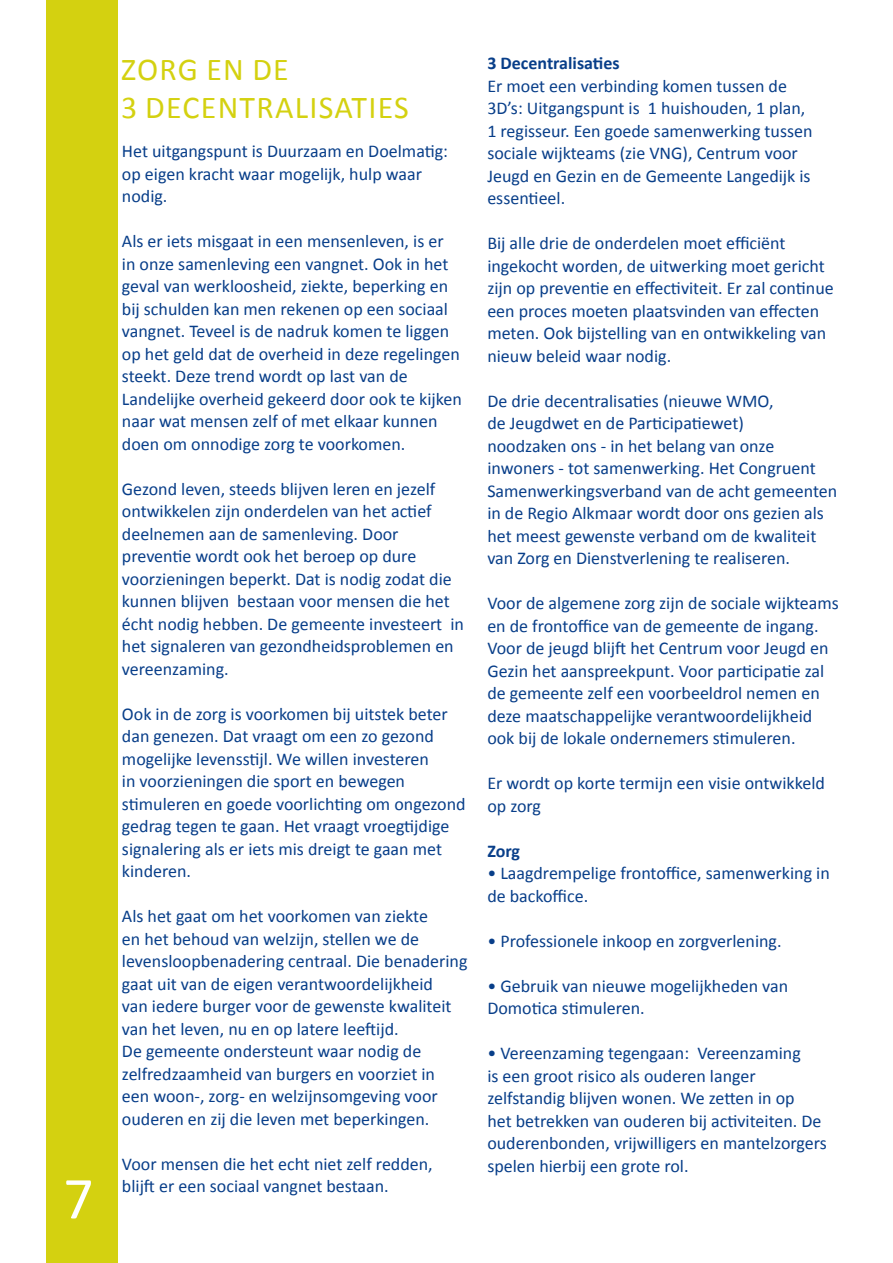
<style>
.page{position:relative;width:893px;height:1263px;background:#fff}
.page>*{position:absolute;margin:0;border:0;box-sizing:border-box;transform-origin:0 0}
.t1{font:60px "Calibri";color:#fff}
.t2{font:31.95px/38.4px "Calibri";letter-spacing:.04em;color:#d4d110}
.t3{font:18px/22.5px "Calibri";color:#083e89}
.t4{font:700 18px "Calibri";color:#083e89}
</style>
<div class="page">
<div style="left:46px;top:0;width:72px;height:1263px;background:#d4d110"></div>
<p class="t1" style="left:63px;top:1160px;width:32px">7</p>
<p class="t2" style="left:121px;top:50px;width:289px">ZORG EN DE<br>3 DECENTRALISATIES</p>
<p class="t3" style="left:122px;top:140px;width:328px">Het uitgangspunt is Duurzaam en Doelmatig: op eigen kracht waar mogelijk, hulp waar nodig.</p>
<p class="t3" style="left:122px;top:230px;width:339px">Als er iets misgaat in een mensenleven, is er in onze samenleving een vangnet. Ook in het geval van werkloosheid, ziekte, beperking en bij schulden kan men rekenen op een sociaal vangnet. Teveel is de nadruk komen te liggen op het geld dat de overheid in deze regelingen</p>
<p class="t3" style="left:122px;top:365px;width:341px">steekt. Deze trend wordt op last van de Landelijke overheid gekeerd door ook te kijken naar wat mensen zelf of met elkaar kunnen doen om onnodige zorg te voorkomen.</p>
<p class="t3" style="left:122px;top:477px;width:344px">Gezond leven, steeds blijven leren en jezelf ontwikkelen zijn onderdelen van het actief deelnemen aan de samenleving. Door preventie wordt ook het beroep op dure voorzieningen beperkt. Dat is nodig zodat die kunnen blijven bestaan voor mensen die het écht nodig hebben. De gemeente investeert in het signaleren van gezondheidsproblemen en vereenzaming.</p>
<p class="t3" style="left:122px;top:702px;width:345px">Ook in de zorg is voorkomen bij uitstek beter dan genezen. Dat vraagt om een zo gezond mogelijke levensstijl. We willen investeren<br>in voorzieningen die sport en bewegen stimuleren en goede voorlichting om ongezond gedrag tegen te gaan. Het vraagt vroegtijdige signalering als er iets mis dreigt te gaan met kinderen.</p>
<p class="t3" style="left:122px;top:905px;width:347px">Als het gaat om het voorkomen van ziekte<br>en het behoud van welzijn, stellen we de levensloopbenadering centraal. Die benadering gaat uit van de eigen verantwoordelijkheid<br>van iedere burger voor de gewenste kwaliteit van het leven, nu en op latere leeftijd.<br>De gemeente ondersteunt waar nodig de zelfredzaamheid van burgers en voorziet in<br>een woon-, zorg- en welzijnsomgeving voor ouderen en zij die leven met beperkingen.</p>
<p class="t3" style="left:122px;top:1152px;width:312px">Voor mensen die het echt niet zelf redden, blijft er een sociaal vangnet bestaan.</p>
<p class="t4" style="left:487px;top:52px;width:134px">3 Decentralisaties</p>
<p class="t3" style="left:487px;top:75px;width:327px">Er moet een verbinding komen tussen de 3D’s: Uitgangspunt is 1 huishouden, 1 plan, 1 regisseur. Een goede samenwerking tussen sociale wijkteams (zie VNG), Centrum voor Jeugd en Gezin en de Gemeente Langedijk is essentieel.</p>
<p class="t3" style="left:487px;top:232px;width:348px">Bij alle drie de onderdelen moet efficiënt ingekocht worden, de uitwerking moet gericht zijn op preventie en effectiviteit. Er zal continue een proces moeten plaatsvinden van effecten meten. Ook bijstelling van en ontwikkeling van nieuw beleid waar nodig.</p>
<p class="t3" style="left:487px;top:390px;width:351px">De drie decentralisaties (nieuwe WMO,<br>de Jeugdwet en de Participatiewet)<br>noodzaken ons - in het belang van onze inwoners - tot samenwerking. Het Congruent Samenwerkingsverband van de acht gemeenten in de Regio Alkmaar wordt door ons gezien als het meest gewenste verband om de kwaliteit van Zorg en Dienstverlening te realiseren.</p>
<p class="t3" style="left:487px;top:592px;width:353px">Voor de algemene zorg zijn de sociale wijkteams en de frontoffice van de gemeente de ingang.<br>Voor de jeugd blijft het Centrum voor Jeugd en Gezin het aanspreekpunt. Voor participatie zal de gemeente zelf een voorbeeldrol nemen en deze maatschappelijke verantwoordelijkheid ook bij de lokale ondernemers stimuleren.</p>
<p class="t3" style="left:487px;top:772px;width:339px">Er wordt op korte termijn een visie ontwikkeld op zorg</p>
<p class="t4" style="left:487px;top:839px;width:34px">Zorg</p>
<p class="t3" style="left:487px;top:862px;width:344px">• Laagdrempelige frontoffice, samenwerking in de backoffice.</p>
<p class="t3" style="left:487px;top:930px;width:296px">• Professionele inkoop en zorgverlening.</p>
<p class="t3" style="left:487px;top:975px;width:302px">• Gebruik van nieuwe mogelijkheden van<br>Domotica stimuleren.</p>
<p class="t3" style="left:487px;top:1042px;width:341px">• Vereenzaming tegengaan: Vereenzaming<br>is een groot risico als ouderen langer zelfstandig blijven wonen. We zetten in op<br>het betrekken van ouderen bij activiteiten. De ouderenbonden, vrijwilligers en mantelzorgers spelen hierbij een grote rol.</p>
</div>
